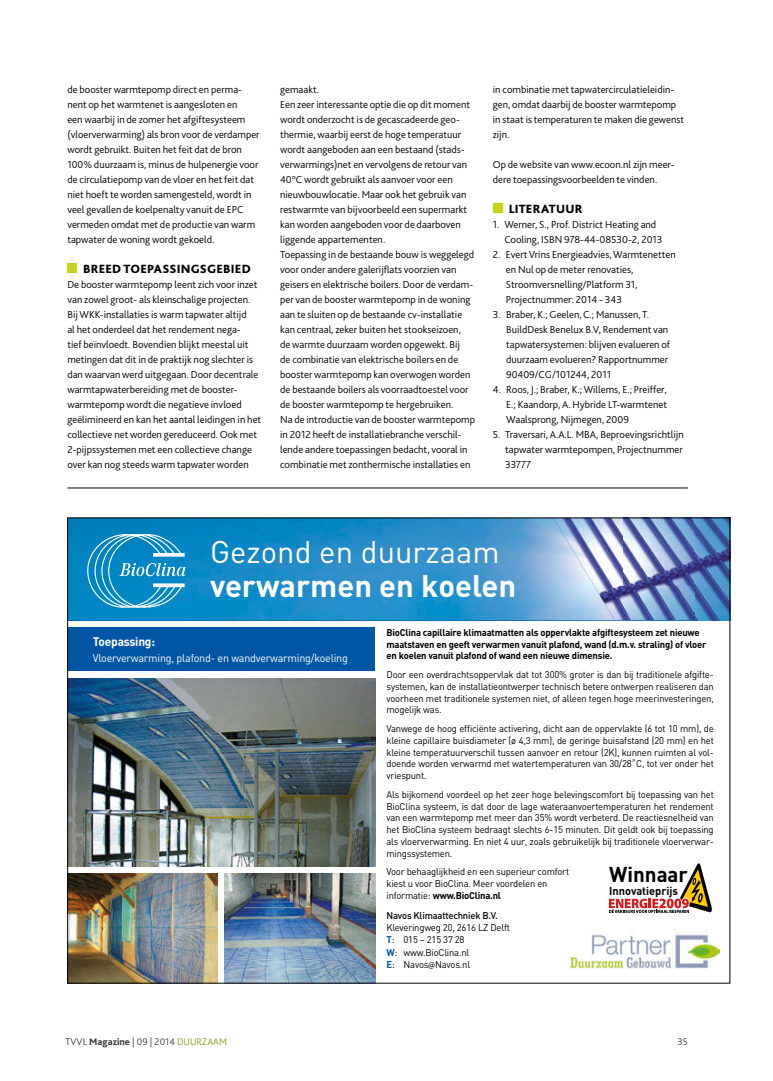
<style>
.page{position:relative;width:773px;height:1081px;background:#fff}
.page>*{position:absolute;margin:0;border:0;box-sizing:border-box;transform-origin:0 0}
.t1{font:700 31px "DIN";color:#fff}
.t2{font:31px "DIN";color:#fff}
.t3{font:700 21.25px "DIN";color:#000}
.t4{font:800 12.5px "Bliss 2";letter-spacing:.02em;color:#000}
.t5{font:700 12.38px "DIN";letter-spacing:-.02em;color:#fff}
.t6{font:700 11.38px "DIN";color:#000}
.t7{font:11.12px "DIN";letter-spacing:-.02em;color:#fff}
.t8{font:300 10.62px/15px "Bliss 2";color:#000}
.t9{font:300 10px "Bliss 2";color:#3c3c3b}
.t10{font:9.75px/11.6px "DIN";letter-spacing:-.02em;color:#000;text-align:justify}
.t11{font:700 9.75px/11.6px "DIN";letter-spacing:-.02em;color:#000}
.t12{font:500 9.75px "DIN";letter-spacing:-.02em;color:#000}
.s1{font-weight:700}
.s2{font-weight:700;color:#0056a4}
.s3{font-family:"Myriad Pro"}
.s4{font-weight:800}
.s5{color:#919c26}
</style>
<div class="page">
<div style="left:67px;top:263px;width:10px;height:10px;background:#c8d419"></div>
<div style="left:493px;top:203px;width:9px;height:10px;background:#c8d419"></div>
<hr style="left:67px;top:488px;width:620px;height:1px;background:#000">
<div style="left:67px;top:627px;width:308px;height:44px;background:#0056a4"></div>
<img style="left:69px;top:678px;width:306px;height:188px">
<img style="left:69px;top:873px;width:148px;height:108px">
<img style="left:224px;top:873px;width:151px;height:108px">
<img style="left:69px;top:519px;width:525px;height:101px">
<svg style="left:87px;top:534px;width:98px;height:74px;background:#309bce"></svg>
<img style="left:553px;top:519px;width:141px;height:67px">
<img style="left:694px;top:519px;width:34px;height:101px">
<img style="left:594px;top:586px;width:100px;height:34px">
<div style="left:594px;top:852px;width:113px;height:76px;border:5px solid #fff;border-radius:50%"></div>
<svg style="left:607px;top:861px;width:105px;height:53px"></svg>
<img style="left:571px;top:932px;width:148px;height:37px">
<p class="t8" style="left:67px;top:82px;width:194px">de booster warmtepomp direct en perma&shy;nent op het warmtenet is aangesloten en<br>een waarbij in de zomer het afgiftesysteem (vloerverwarming) als bron voor de verdamper wordt gebruikt. Buiten het feit dat de bron 100% duurzaam is, minus de hulpenergie voor de circulatiepomp van de vloer en het feit dat niet hoeft te worden samengesteld, wordt in veel gevallen de koelpenalty vanuit de EPC vermeden omdat met de productie van warm tapwater de woning wordt gekoeld.</p>
<p class="t4" style="left:83px;top:261px;width:169px">BREED TOEPASSINGSGEBIED</p>
<p class="t8" style="left:67px;top:277px;width:195px">De booster warmtepomp leent zich voor inzet van zowel groot- als kleinschalige projecten.<br>Bij WKK-installaties is warm tapwater altijd<br>al het onderdeel dat het rendement nega-<br>tief beïnvloedt. Bovendien blijkt meestal uit metingen dat dit in de praktijk nog slechter is dan waarvan werd uitgegaan. Door decentrale warmtapwaterbereiding met de booster&shy;warmtepomp wordt die negatieve invloed geëlimineerd en kan het aantal leidingen in het collectieve net worden gereduceerd. Ook met 2-pijpssystemen met een collectieve change over kan nog steeds warm tapwater worden</p>
<p class="t8" style="left:280px;top:82px;width:196px">gemaakt.<br>Een zeer interessante optie die op dit moment wordt onderzocht is de gecascadeerde geo&shy;thermie, waarbij eerst de hoge temperatuur wordt aangeboden aan een bestaand (stads&shy;verwarmings)net en vervolgens de retour van 40°C wordt gebruikt als aanvoer voor een nieuwbouwlocatie. Maar ook het gebruik van restwarmte van bijvoorbeeld een supermarkt kan worden aangeboden voor de daarboven liggende appartementen.<br>Toepassing in de bestaande bouw is weggelegd voor onder andere galerijflats voorzien van geisers en elektrische boilers. Door de verdam&shy;per van de booster warmtepomp in de woning aan te sluiten op de bestaande cv-installatie kan centraal, zeker buiten het stookseizoen,<br>de warmte duurzaam worden opgewekt. Bij<br>de combinatie van elektrische boilers en de booster warmtepomp kan overwogen worden de bestaande boilers als voorraadtoestel voor de booster warmtepomp te hergebruiken.<br>Na de introductie van de booster warmtepomp in 2012 heeft de installatiebranche verschil&shy;lende andere toepassingen bedacht, vooral in combinatie met zonthermische installaties en</p>
<p class="t8" style="left:493px;top:82px;width:193px">in combinatie met tapwatercirculatieleidin&shy;gen, omdat daarbij de booster warmtepomp in staat is temperaturen te maken die gewenst zijn.</p>
<p class="t8" style="left:493px;top:157px;width:183px">Op de website van www.ecoon.nl zijn meer&shy;dere toepassingsvoorbeelden te vinden.</p>
<p class="t4" style="left:508px;top:201px;width:75px">LITERATUUR</p>
<p class="t8" style="left:504px;top:217px;width:159px;text-indent:-12px">1. Werner, S., Prof. District Heating and<br>Cooling, ISBN 978-44-08530-2, 2013</p>
<p class="t8" style="left:505px;top:247px;width:171px;text-indent:-13px">2. Evert Vrins Energieadvies, Warmtenetten en Nul op de meter renovaties, Stroomversnelling/Platform 31, Projectnummer: 2014 - 343</p>
<p class="t8" style="left:506px;top:307px;width:165px;text-indent:-13px">3. Braber, K.; Geelen, C.; Manussen, T.<br>BuildDesk Benelux B.V, Rendement van tapwatersystemen: blijven evalueren of duurzaam evolueren? Rapportnummer 90409/CG/101244, 2011</p>
<p class="t8" style="left:506px;top:382px;width:162px;text-align:justify;text-indent:-13px">4. Roos, J.; Braber, K.; Willems, E.; Preiffer, E.; Kaandorp, A. Hybride LT-warmtenet Waalsprong, Nijmegen, 2009</p>
<p class="t8" style="left:505px;top:427px;width:180px;text-align:justify;text-indent:-12px">5. Traversari, A.A.L. MBA, Beproevingsrichtlijn tapwater warmtepompen, Projectnummer 33777</p>
<h1 class="t2" style="left:210px;top:538px;width:291px">Gezond en duurzaam</h1>
<h1 class="t1" style="left:210px;top:572px;width:307px">verwarmen en koelen</h1>
<p class="t5" style="left:93px;top:636px;width:64px">Toepassing:</p>
<p class="t7" style="left:93px;top:653px;width:256px">Vloerverwarming, plafond- en wandverwarming/koeling</p>
<p class="t11" style="left:386px;top:627px;width:321px">BioClina capillaire klimaatmatten als oppervlakte afgiftesysteem zet nieuwe maatstaven en geeft verwarmen vanuit plafond, wand (d.m.v. straling) of vloer en koelen vanuit plafond of wand een nieuwe dimensie.</p>
<p class="t10" style="left:386px;top:669px;width:329px">Door een overdrachtsoppervlak dat tot 300% groter is dan bij traditionele afgifte&shy;systemen, kan de installatieontwerper technisch betere ontwerpen realiseren dan voorheen met traditionele systemen niet, of alleen tegen hoge meerinvesteringen, mogelijk was.</p>
<p class="t10" style="left:386px;top:723px;width:329px">Vanwege de hoog efficiënte activering, dicht aan de oppervlakte (6 tot 10 mm), de kleine capillaire buisdiameter (ø 4,3 mm), de geringe buisafstand (20 mm) en het kleine temperatuurverschil tussen aanvoer en retour (2K), kunnen ruimten al vol&shy;doende worden verwarmd met watertemperaturen van 30/28˚C, tot ver onder het vriespunt.</p>
<p class="t10" style="left:386px;top:789px;width:329px">Als bijkomend voordeel op het zeer hoge belevingscomfort bij toepassing van het BioClina systeem, is dat door de lage wateraanvoertemperaturen het rendement van een warmtepomp met meer dan 35% wordt verbeterd. De reactiesnelheid van het BioClina systeem bedraagt slechts 6-15 minuten. Dit geldt ook bij toepassing als vloerverwarming. En niet 4 uur, zoals gebruikelijk bij traditionele vloerverwar&shy;mingssystemen.</p>
<p class="t10" style="left:386px;top:867px;width:184px;text-align:left">Voor behaaglijkheid en een superieur comfort kiest u voor BioClina. Meer voordelen en informatie: <span class="s1">www.BioClina.nl</span></p>
<p class="t12" style="left:386px;top:909px;width:113px">Navos Klimaattechniek B.V.</p>
<p class="t10" style="left:386px;top:922px;width:125px;line-height:12.4px;text-align:left">Kleveringweg 20, 2616 LZ Delft<br><span class="s2">T</span>: 015 – 215 37 28<br><span class="s2">W</span>: www.BioClina.nl<br><span class="s2">E</span>: Navos<span class="s3">@</span>Navos.nl</p>
<h2 class="t3" style="left:609px;top:865px;width:80px">Winnaar</h2>
<p class="t6" style="left:609px;top:885px;width:70px">Innovatieprijs</p>
<p class="t9" style="left:66px;top:1037px;width:163px">TVVL <span class="s4">Magazine</span> | 09 | 2014 <span class="s5">DUURZAAM</span></p>
<p class="t9" style="left:677px;top:1037px;width:12px">35</p>
</div>
